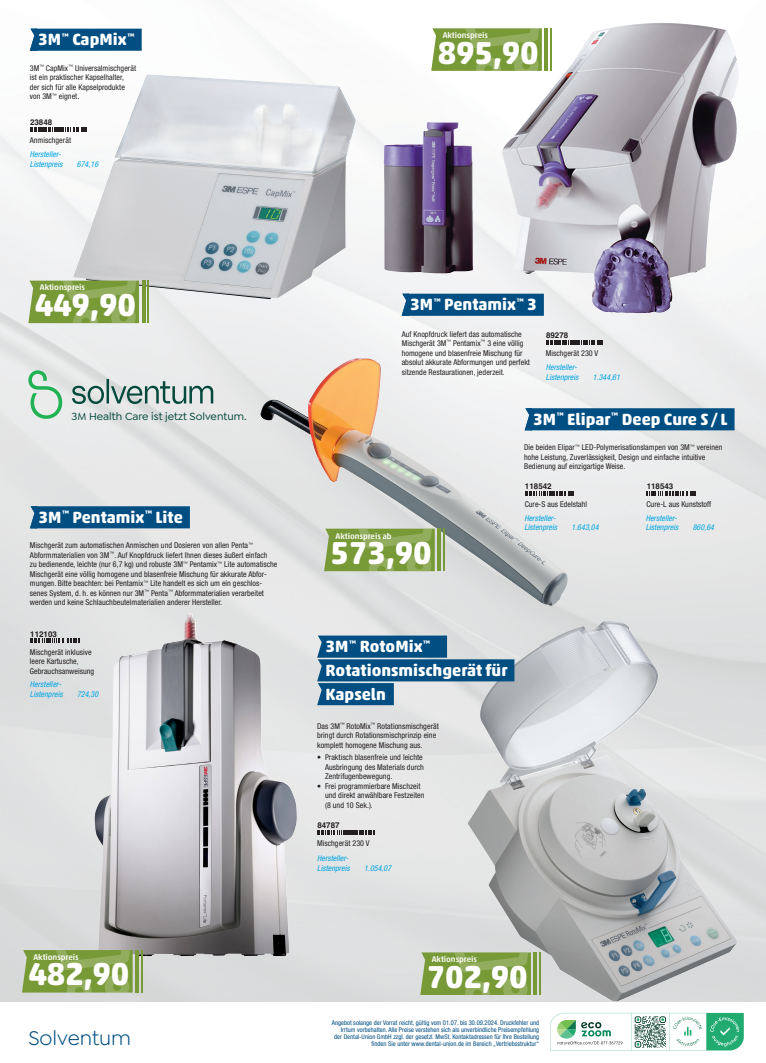
<style>
.page{position:relative;width:766px;height:1063px;background:#fff}
.page>*{position:absolute;margin:0;border:0;box-sizing:border-box;transform-origin:0 0}
.t1{font:700 32.2px "Akko Rounded Pro";letter-spacing:-.01em;color:#fff}
.t2{font:21px "Goldplay";color:#004e82}
.Produktname{font:700 16.5px/23.7px "Akko Rounded Pro";color:#fff}
.t3{font:500 11px "Goldplay";color:#03493c}
.t4{font:500 8.3px "Akko Rounded Pro";letter-spacing:-.01em;color:#fff}
.Produkttext{font:condensed 8px/9.5px "Helvetica Neue LT Pro";letter-spacing:.005em;color:#231f20}
.NEU_Text_regular_57_cyan{font:italic condensed 8px/9.5px "Helvetica Neue LT Pro";letter-spacing:.005em;color:#00a6e4}
.t5{font:700 8px "Helvetica";color:#231f20}
.t6{font:condensed 6.5px/7px "Helvetica Neue LT Pro";letter-spacing:.005em;color:#004e82;text-align:right}
</style>
<div class="page">
<img style="left:0;top:28px;width:765px;height:973px">
<svg style="left:550px;top:1013px;width:193px;height:37px"></svg>
<img style="left:466px;top:621px;width:272px;height:381px">
<div style="left:35px;top:29px;width:107px;height:22px;background:#004e82"></div>
<svg style="left:30px;top:29px;width:5px;height:22px"></svg>
<img style="left:73px;top:74px;width:283px;height:226px">
<div style="left:530px;top:408px;width:204px;height:22px;background:#004e82"></div>
<img style="left:260px;top:359px;width:308px;height:247px">
<div style="left:407px;top:294px;width:136px;height:22px;background:#004e82"></div>
<svg style="left:401px;top:294px;width:6px;height:22px"></svg>
<img style="left:501px;top:23px;width:238px;height:290px">
<div style="left:36px;top:506px;width:154px;height:22px;background:#004e82"></div>
<svg style="left:30px;top:506px;width:6px;height:22px"></svg>
<img style="left:94px;top:613px;width:203px;height:343px">
<svg style="left:30px;top:127px;width:57px;height:4px"></svg>
<svg style="left:546px;top:340px;width:57px;height:4px"></svg>
<svg style="left:30px;top:638px;width:49px;height:5px"></svg>
<svg style="left:646px;top:491px;width:49px;height:5px"></svg>
<svg style="left:317px;top:830px;width:57px;height:4px"></svg>
<svg style="left:525px;top:491px;width:49px;height:5px"></svg>
<svg style="left:317px;top:636px;width:197px;height:69px;background:#4e81a2"></svg>
<hr style="left:135px;top:950px;width:4px;height:43px;background:#789a36">
<hr style="left:141px;top:950px;width:2px;height:43px;background:#789a36">
<svg style="left:22px;top:950px;width:111px;height:43px;background:#82a146"></svg>
<hr style="left:437px;top:529px;width:4px;height:42px;background:#789a36">
<hr style="left:443px;top:529px;width:2px;height:42px;background:#789a36">
<svg style="left:324px;top:529px;width:111px;height:42px;background:#81a044"></svg>
<hr style="left:544px;top:28px;width:4px;height:43px;background:#789a36">
<hr style="left:550px;top:28px;width:2px;height:43px;background:#789a36">
<svg style="left:431px;top:28px;width:111px;height:43px;background:#83a247"></svg>
<hr style="left:533px;top:952px;width:4px;height:43px;background:#789a36">
<hr style="left:539px;top:952px;width:2px;height:43px;background:#789a36">
<svg style="left:420px;top:952px;width:111px;height:43px;background:#82a146"></svg>
<img style="left:383px;top:122px;width:90px;height:151px">
<svg style="left:141px;top:281px;width:4px;height:42px"></svg>
<hr style="left:147px;top:281px;width:2px;height:42px;background:#789a36">
<svg style="left:28px;top:281px;width:111px;height:42px;background:#82a145"></svg>
<svg style="left:28px;top:370px;width:34px;height:49px;background:#b3dac1"></svg>
<svg style="left:72px;top:379px;width:141px;height:25px;background:#a9bcb9"></svg>
<p class="Produktname" style="left:38px;top:28px;width:98px">3M<sup>™</sup> CapMix<sup>™</sup></p>
<p class="Produkttext" style="left:30px;top:63px;width:108px">3M<sup>™</sup> CapMix<sup>™</sup> Universalmischgerät ist ein praktischer Kapselhalter,<br>der sich für alle Kapselprodukte von 3M<sup>™</sup> eignet.</p>
<p class="t5" style="left:30px;top:117px;width:24px">23848</p>
<p class="Produkttext" style="left:30px;top:135px;width:43px">Anmischgerät</p>
<p class="NEU_Text_regular_57_cyan" style="left:30px;top:150px;width:34px">Hersteller-<br>Listenpreis</p>
<p class="NEU_Text_regular_57_cyan" style="left:77px;top:159px;width:23px">674,16</p>
<p class="t4" style="left:442px;top:30px;width:47px">Aktionspreis</p>
<p class="t1" style="left:437px;top:33px;width:102px">895,90</p>
<p class="t4" style="left:40px;top:283px;width:47px">Aktionspreis</p>
<p class="t1" style="left:35px;top:285px;width:102px">449,90</p>
<p class="t3" style="left:71px;top:410px;width:176px">3M Health Care ist jetzt Solventum.</p>
<p class="Produktname" style="left:38px;top:505px;width:146px">3M<sup>™</sup> Pentamix<sup>™</sup> Lite</p>
<p class="Produkttext" style="left:30px;top:541px;width:249px">Mischgerät zum automatischen Anmischen und Dosieren von allen Penta<sup>™ </sup>Abformmaterialien von 3M<sup>™</sup>. Auf Knopfdruck liefert Ihnen dieses äußert einfach<br>zu bedienende, leichte (nur 6,7 kg) und robuste 3M<sup>™</sup> Pentamix<sup>™</sup> Lite automatische Mischgerät eine völlig homogene und blasenfreie Mischung für akkurate Abfor&shy;mungen. Bitte beachten: bei Pentamix<sup>™</sup> Lite handelt es sich um ein geschlos&shy;senes System, d. h. es können nur 3M<sup>™</sup> Penta<sup>™</sup> Abformmaterialien verarbeitet werden und keine Schlauchbeutelmaterialien anderer Hersteller.</p>
<p class="t5" style="left:30px;top:629px;width:28px">112103</p>
<p class="Produkttext" style="left:30px;top:647px;width:66px">Mischgerät inklusive leere Kartusche,<br>Gebrauchsanweisung</p>
<p class="NEU_Text_regular_57_cyan" style="left:30px;top:680px;width:34px">Hersteller-<br>Listenpreis</p>
<p class="NEU_Text_regular_57_cyan" style="left:77px;top:689px;width:23px">724,30</p>
<p class="t4" style="left:33px;top:952px;width:47px">Aktionspreis</p>
<p class="t1" style="left:28px;top:955px;width:102px">482,90</p>
<p class="t2" style="left:28px;top:1026px;width:104px">Solventum</p>
<p class="Produktname" style="left:410px;top:293px;width:128px">3M<sup>™</sup> Pentamix<sup>™</sup> 3</p>
<p class="Produkttext" style="left:401px;top:329px;width:130px">Auf Knopfdruck liefert das automatische Mischgerät 3M<sup>™</sup> Pentamix<sup>™</sup> 3 eine völlig homogene und blasenfreie Mischung für absolut akkurate Abformungen und perfekt sitzende Restaurationen, jederzeit.</p>
<p class="t5" style="left:546px;top:330px;width:24px">89278</p>
<p class="Produkttext" style="left:545px;top:348px;width:54px">Mischgerät 230 V</p>
<p class="NEU_Text_regular_57_cyan" style="left:545px;top:362px;width:34px">Hersteller-<br>Listenpreis</p>
<p class="NEU_Text_regular_57_cyan" style="left:592px;top:372px;width:29px">1.344,61</p>
<p class="t4" style="left:335px;top:531px;width:57px">Aktionspreis ab</p>
<p class="t1" style="left:330px;top:533px;width:102px">573,90</p>
<p class="Produktname" style="left:533px;top:407px;width:196px">3M<sup>™</sup> Elipar<sup>™</sup> Deep Cure S / L</p>
<p class="Produkttext" style="left:524px;top:443px;width:200px">Die beiden Elipar<sup>™</sup> LED-Polymerisationslampen von 3M<sup>™</sup> vereinen hohe Leistung, Zuverlässigkeit, Design und einfache intuitive<br>Bedienung auf einzigartige Weise.</p>
<p class="t5" style="left:525px;top:482px;width:28px">118542</p>
<p class="Produkttext" style="left:524px;top:499px;width:64px">Cure-S aus Edelstahl</p>
<p class="NEU_Text_regular_57_cyan" style="left:524px;top:513px;width:34px">Hersteller-<br>Listenpreis</p>
<p class="NEU_Text_regular_57_cyan" style="left:571px;top:523px;width:29px">1.643,04</p>
<p class="t5" style="left:646px;top:482px;width:28px">118543</p>
<p class="Produkttext" style="left:646px;top:499px;width:66px">Cure-L aus Kunststoff</p>
<p class="NEU_Text_regular_57_cyan" style="left:645px;top:513px;width:34px">Hersteller-<br>Listenpreis</p>
<p class="NEU_Text_regular_57_cyan" style="left:692px;top:523px;width:23px">860,64</p>
<p class="Produktname" style="left:325px;top:634px;width:106px">3M<sup>™</sup> RotoMix<sup>™</sup></p>
<p class="Produktname" style="left:325px;top:658px;width:183px">Rotationsmischgerät für<br>Kapseln</p>
<p class="Produkttext" style="left:317px;top:721px;width:123px">Das 3M<sup>™</sup> RotoMix<sup>™</sup> Rotationsmischgerät bringt durch Rotationsmischprinzip eine komplett homogene Mischung aus.</p>
<p class="Produkttext" style="left:325px;top:752px;width:100px;text-indent:-8px">• Praktisch blasenfreie und leichte<br>Ausbringung des Materials durch<br>Zentrifugenbewegung.</p>
<p class="Produkttext" style="left:325px;top:781px;width:101px;text-indent:-8px">• Frei programmierbare Mischzeit und direkt anwählbare Festzeiten (8 und 10 Sek.).</p>
<p class="t5" style="left:317px;top:820px;width:24px">84787</p>
<p class="Produkttext" style="left:317px;top:839px;width:54px">Mischgerät 230 V</p>
<p class="NEU_Text_regular_57_cyan" style="left:317px;top:854px;width:34px">Hersteller-<br>Listenpreis</p>
<p class="NEU_Text_regular_57_cyan" style="left:364px;top:863px;width:29px">1.054,07</p>
<p class="t4" style="left:431px;top:954px;width:47px">Aktionspreis</p>
<p class="t1" style="left:426px;top:957px;width:102px">702,90</p>
<p class="t6" style="left:331px;top:1019px;width:209px">Angebot solange der Vorrat reicht, gültig vom 01.07. bis 30.09.2024. Druckfehler und Irrtum vorbehalten. Alle Preise verstehen sich als unverbindliche Preisempfehlung der Dental-Union GmbH zzgl. der gesetzl. MwSt. Kontaktadressen für Ihre Bestellung finden Sie unter www.dental-union.de im Bereich „Vertriebsstruktur“</p>
</div>
